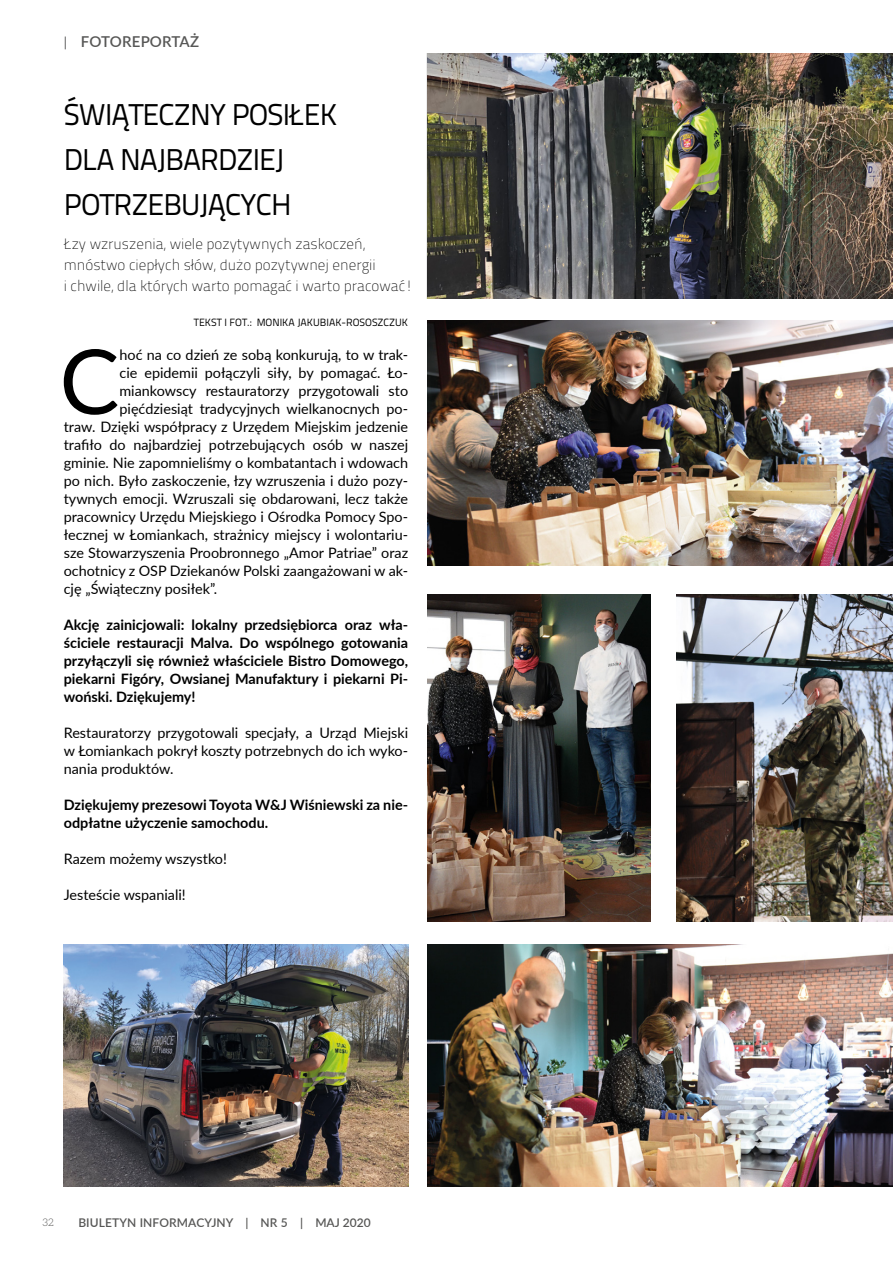
<style>
.page{position:relative;width:893px;height:1263px;background:#fff}
.page>*{position:absolute;margin:0;border:0;box-sizing:border-box;transform-origin:0 0}
.t1{font:89.7px "Lato";color:#000}
.t2{font:30px/45px "Titillium Text 22 L";letter-spacing:-.03em;color:#000}
.t3{font:100 15px/21px "Titillium Text 22 L";color:#000}
.t4{font:600 15px "Lato";letter-spacing:.01em;color:#575756}
.t5{font:14.4px/18px "Lato";color:#000;text-align:justify}
.t6{font:700 14.4px/18px "Lato";color:#000;text-align:justify}
.t7{font:600 12px "Lato";letter-spacing:.01em;color:#575756}
.t8{font:10.5px "Titillium Text 22 L";color:#000}
.t9{font:300 10.5px "Aleo";color:#575756}
.s1{font-weight:400;font-size:13.5px}
</style>
<div class="page">
<img style="left:427px;top:53px;width:466px;height:245px">
<img style="left:427px;top:594px;width:224px;height:327px">
<img style="left:676px;top:594px;width:217px;height:327px">
<img style="left:427px;top:944px;width:466px;height:242px">
<img style="left:64px;top:944px;width:344px;height:242px">
<img style="left:427px;top:320px;width:466px;height:246px">
<p class="t4" style="left:64px;top:31px;width:137px"><span class="s1">|</span> FOTOREPORTAŻ</p>
<h2 class="t2" style="left:64px;top:90px;width:275px">ŚWIĄTECZNY POSIŁEK<br>DLA NAJBARDZIEJ<br>POTRZEBUJĄCYCH</h2>
<p class="t3" style="left:64px;top:232px;width:351px">Łzy wzruszenia, wiele pozytywnych zaskoczeń, mnóstwo ciepłych słów, dużo pozytywnej energii<br>i chwile, dla których warto pomagać i warto pracować!</p>
<p class="t8" style="left:194px;top:314px;width:216px">TEKST I FOT.: MONIKA JAKUBIAK-ROSOSZCZUK</p>
<h1 class="t1" style="left:60px;top:317px;width:61px">C</h1>
<p class="t5" style="left:119px;top:345px;width:290px">hoć na co dzień ze sobą konkurują, to w trak-</p>
<p class="t5" style="left:119px;top:363px;width:290px">cie epidemii połączyli siły, by pomagać. Ło-</p>
<p class="t5" style="left:119px;top:381px;width:290px">miankowscy restauratorzy przygotowali sto</p>
<p class="t5" style="left:119px;top:399px;width:290px">pięćdziesiąt tradycyjnych wielkanocnych po-</p>
<p class="t5" style="left:64px;top:417px;width:346px">traw. Dzięki współpracy z Urzędem Miejskim jedzenie</p>
<p class="t5" style="left:64px;top:435px;width:346px">trafiło do najbardziej potrzebujących osób w naszej</p>
<p class="t5" style="left:64px;top:453px;width:346px">gminie. Nie zapomnieliśmy o kombatantach i wdowach</p>
<p class="t5" style="left:64px;top:471px;width:346px">po nich. Było zaskoczenie, łzy wzruszenia i dużo pozy-</p>
<p class="t5" style="left:64px;top:489px;width:346px">tywnych emocji. Wzruszali się obdarowani, lecz także</p>
<p class="t5" style="left:64px;top:507px;width:346px">pracownicy Urzędu Miejskiego i Ośrodka Pomocy Spo-</p>
<p class="t5" style="left:64px;top:525px;width:346px">łecznej w Łomiankach, strażnicy miejscy i wolontariu-</p>
<p class="t5" style="left:64px;top:543px;width:346px">sze Stowarzyszenia Proobronnego „Amor Patriae” oraz</p>
<p class="t5" style="left:64px;top:561px;width:346px">ochotnicy z OSP Dziekanów Polski zaangażowani w ak-</p>
<p class="t5" style="left:64px;top:579px;width:155px">cję „Świąteczny posiłek”.</p>
<p class="t6" style="left:64px;top:615px;width:346px">Akcję zainicjowali: lokalny przedsiębiorca oraz wła&shy;ściciele restauracji Malva. Do wspólnego gotowania przyłączyli się również właściciele Bistro Domowego, piekarni Figóry, Owsianej Manufaktury i piekarni Pi&shy;woński. Dziękujemy!</p>
<p class="t5" style="left:64px;top:723px;width:346px">Restauratorzy przygotowali specjały, a Urząd Miejski w Łomiankach pokrył koszty potrzebnych do ich wyko&shy;nania produktów.</p>
<p class="t6" style="left:64px;top:795px;width:346px">Dziękujemy prezesowi Toyota W&amp;J Wiśniewski za nie&shy;odpłatne użyczenie samochodu.</p>
<p class="t5" style="left:64px;top:849px;width:165px">Razem możemy wszystko!</p>
<p class="t5" style="left:64px;top:885px;width:124px">Jesteście wspaniali!</p>
<p class="t9" style="left:43px;top:1216px;width:13px">32</p>
<p class="t7" style="left:78px;top:1213px;width:294px">BIULETYN INFORMACYJNY | NR 5 | MAJ 2020</p>
</div>
